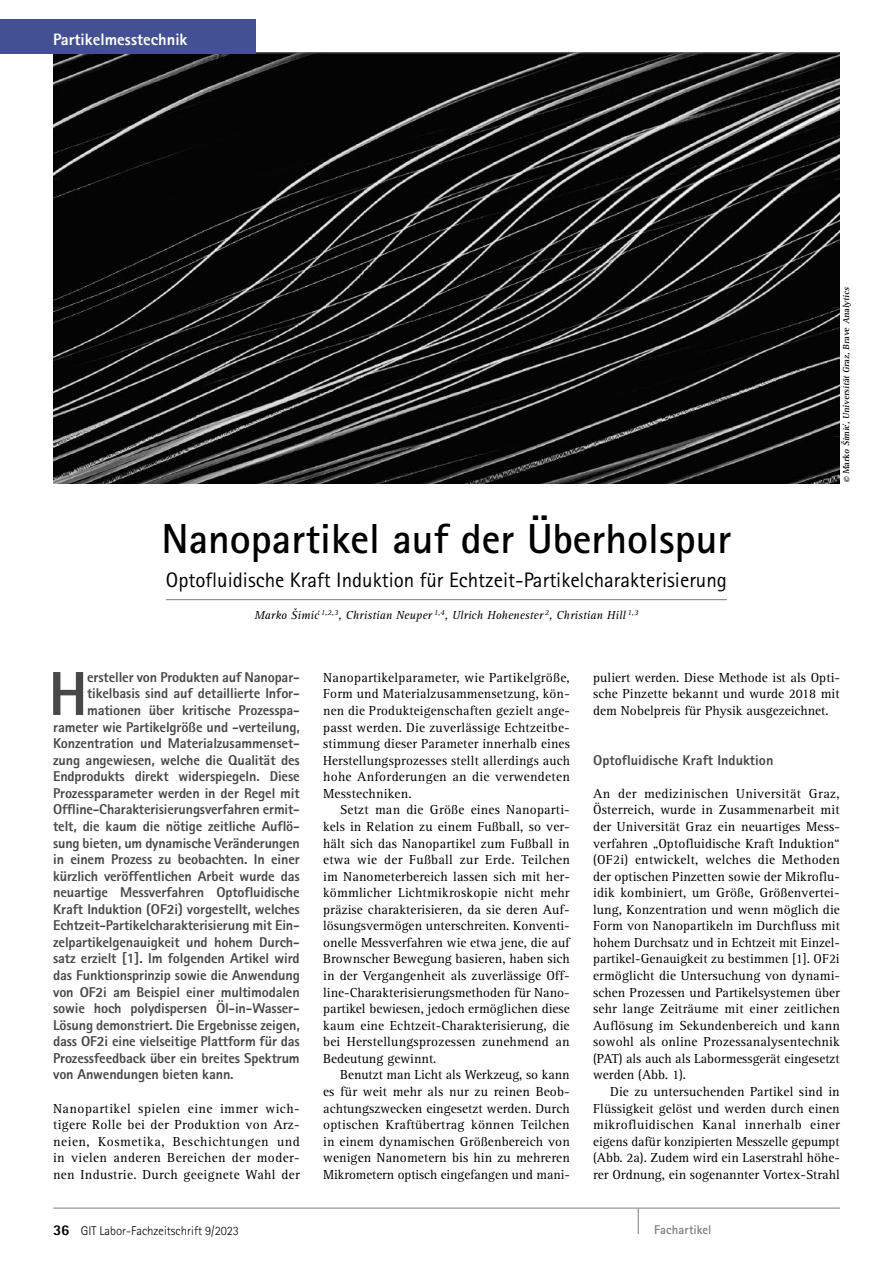
<style>
.page{position:relative;width:893px;height:1263px;background:#fff}
.page>*{position:absolute;margin:0;border:0;box-sizing:border-box;transform-origin:0 0}
.t1{font:800 62.25px "Rotis Sans Serif Std";color:#484848}
.t2{font:700 42px "Rotis Sans Serif Std";color:#000}
.t3{font:21px "Rotis Sans Serif Std";color:#000}
.t4{font:800 16.5px "Rotis Sans Serif Std";color:#fff}
.t5{font:800 14.25px "Rotis Sans Serif Std";letter-spacing:-.01em;color:#484848}
.t6{font:13.5px/16.5px "Rotis Serif Std";color:#000;text-align:justify}
.t7{font:300 12.75px "Rotis Sans Serif Std";color:#000}
.t8{font:700 12.75px "Rotis Sans Serif Std";letter-spacing:.005em;color:#7c7c7c}
.t9{font:italic 12px "Rotis Serif Std";letter-spacing:.005em;color:#000}
.t10{font:700 9px "Rotis Serif Std";color:#000}
.s1{font-size:12px}
.s2{font-weight:800;font-size:15px}
</style>
<div class="page">
<img style="left:53px;top:53px;width:787px;height:430px">
<hr style="left:166px;top:599px;width:561px;height:1px;background:#7c7c7c">
<hr style="left:0;top:52px;width:840px;height:1px;background:#7c7c7c">
<hr style="left:255px;top:19px;width:1px;height:34px;background:#7c7c7c">
<hr style="left:53px;top:1208px;width:787px;height:1px;background:#7c7c7c">
<svg style="left:638px;top:1208px;width:1px;height:26px"></svg>
<div style="left:0;top:19px;width:255px;height:34px;background:#435093"></div>
<p class="t4" style="left:53px;top:29px;width:136px">Partikelmesstechnik</p>
<h2 class="t2" style="left:161px;top:513px;width:571px">Nanopartikel auf der Überholspur</h2>
<h3 class="t3" style="left:166px;top:567px;width:563px">Optofluidische Kraft Induktion für Echtzeit-Partikelcharakterisierung</h3>
<p class="t9" style="left:254px;top:608px;width:385px">Marko Šimic ´ <sup>1,2,3</sup>, Christian Neuper <sup>1,4</sup>, Ulrich Hohenester <sup>2</sup>, Christian Hill <sup>1,3</sup></p>
<p class="t10" style="left:841px;top:483px;width:198px;rotate:-90deg"><span class="s1">©</span> Marko Šimic ´, Universität Graz, Brave Analytics</p>
<h1 class="t1" style="left:49px;top:654px;width:41px">H</h1>
<p class="t5" style="left:87px;top:668px;width:214px">ersteller von Produkten auf Nanopar-</p>
<p class="t5" style="left:87px;top:684px;width:214px">tikelbasis sind auf detaillierte Infor-</p>
<p class="t5" style="left:87px;top:701px;width:214px">mationen über kritische Prozesspa-</p>
<p class="t5" style="left:53px;top:718px;width:248px">rameter wie Partikelgröße und -verteilung,</p>
<p class="t5" style="left:53px;top:734px;width:248px">Konzentration und Materialzusammenset-</p>
<p class="t5" style="left:53px;top:751px;width:248px">zung angewiesen, welche die Qualität des</p>
<p class="t5" style="left:53px;top:767px;width:248px">Endprodukts direkt widerspiegeln. Diese</p>
<p class="t5" style="left:53px;top:784px;width:248px">Prozessparameter werden in der Regel mit</p>
<p class="t5" style="left:53px;top:800px;width:248px">Offline-Charakterisierungsverfahren ermit-</p>
<p class="t5" style="left:53px;top:817px;width:248px">telt, die kaum die nötige zeitliche Auflö-</p>
<p class="t5" style="left:53px;top:834px;width:248px">sung bieten, um dynamische Veränderungen</p>
<p class="t5" style="left:53px;top:850px;width:248px">in einem Prozess zu beobachten. In einer</p>
<p class="t5" style="left:53px;top:867px;width:248px">kürzlich veröffentlichen Arbeit wurde das</p>
<p class="t5" style="left:53px;top:883px;width:248px">neuartige Messverfahren Optofluidische</p>
<p class="t5" style="left:53px;top:900px;width:248px">Kraft Induktion (OF2i) vorgestellt, welches</p>
<p class="t5" style="left:53px;top:916px;width:248px">Echtzeit-Partikelcharakterisierung mit Ein-</p>
<p class="t5" style="left:53px;top:933px;width:248px">zelpartikelgenauigkeit und hohem Durch-</p>
<p class="t5" style="left:53px;top:949px;width:248px">satz erzielt [1]. Im folgenden Artikel wird</p>
<p class="t5" style="left:53px;top:966px;width:248px">das Funktionsprinzip sowie die Anwendung</p>
<p class="t5" style="left:53px;top:983px;width:248px">von OF2i am Beispiel einer multimodalen</p>
<p class="t5" style="left:53px;top:999px;width:248px">sowie hoch polydispersen Öl-in-Wasser-</p>
<p class="t5" style="left:53px;top:1016px;width:248px">Lösung demonstriert. Die Ergebnisse zeigen,</p>
<p class="t5" style="left:53px;top:1032px;width:248px">dass OF2i eine vielseitige Plattform für das</p>
<p class="t5" style="left:53px;top:1049px;width:248px">Prozessfeedback über ein breites Spektrum</p>
<p class="t5" style="left:53px;top:1065px;width:182px">von Anwendungen bieten kann.</p>
<p class="t6" style="left:53px;top:1100px;width:248px">Nanopartikel spielen eine immer wich&shy;tigere Rolle bei der Produktion von Arz&shy;neien, Kosmetika, Beschichtungen und in vielen anderen Bereichen der moder&shy;nen Industrie. Durch geeignete Wahl der</p>
<p class="t6" style="left:323px;top:669px;width:248px">Nanopartikelparameter, wie Partikelgröße, Form und Materialzusammensetzung, kön&shy;nen die Produkteigenschaften gezielt ange&shy;passt werden. Die zuverlässige Echtzeitbe&shy;stimmung dieser Parameter innerhalb eines Herstellungsprozesses stellt allerdings auch hohe Anforderungen an die verwendeten Messtechniken.</p>
<p class="t6" style="left:323px;top:802px;width:248px;text-indent:17px">Setzt man die Größe eines Nanoparti&shy;kels in Relation zu einem Fußball, so ver&shy;hält sich das Nanopartikel zum Fußball in etwa wie der Fußball zur Erde. Teilchen im Nanometerbereich lassen sich mit her&shy;kömmlicher Lichtmikroskopie nicht mehr präzise charakterisieren, da sie deren Auf&shy;lösungsvermögen unterschreiten. Konventi&shy;onelle Messverfahren wie etwa jene, die auf Brownscher Bewegung basieren, haben sich in der Vergangenheit als zuverlässige Off&shy;line-Charakterisierungsmethoden für Nano&shy;partikel bewiesen, jedoch ermöglichen diese kaum eine Echtzeit-Charakterisierung, die bei Herstellungsprozessen zunehmend an Bedeutung gewinnt.</p>
<p class="t6" style="left:323px;top:1067px;width:248px;text-indent:17px">Benutzt man Licht als Werkzeug, so kann es für weit mehr als nur zu reinen Beob&shy;achtungszwecken eingesetzt werden. Durch optischen Kraftübertrag können Teilchen in einem dynamischen Größenbereich von wenigen Nanometern bis hin zu mehreren Mikrometern optisch eingefangen und mani-</p>
<p class="t6" style="left:593px;top:669px;width:248px">puliert werden. Diese Methode ist als Opti&shy;sche Pinzette bekannt und wurde 2018 mit dem Nobelpreis für Physik ausgezeichnet.</p>
<p class="t5" style="left:593px;top:751px;width:182px">Optofluidische Kraft Induktion</p>
<p class="t6" style="left:593px;top:785px;width:248px">An der medizinischen Universität Graz, Österreich, wurde in Zusammenarbeit mit der Universität Graz ein neuartiges Mess&shy;verfahren „Optofluidische Kraft Induktion“ (OF2i) entwickelt, welches die Methoden der optischen Pinzetten sowie der Mikroflu&shy;idik kombiniert, um Größe, Größenvertei&shy;lung, Konzentration und wenn möglich die Form von Nanopartikeln im Durchfluss mit hohem Durchsatz und in Echtzeit mit Einzel&shy;partikel-Genauigkeit zu bestimmen [1]. OF2i ermöglicht die Untersuchung von dynami&shy;schen Prozessen und Partikelsystemen über sehr lange Zeiträume mit einer zeitlichen Auflösung im Sekundenbereich und kann sowohl als online Prozessanalysentechnik (PAT) als auch als Labormessgerät eingesetzt werden (Abb. 1).</p>
<p class="t6" style="left:593px;top:1084px;width:248px;text-indent:17px">Die zu untersuchenden Partikel sind in Flüssigkeit gelöst und werden durch einen mikrofluidischen Kanal innerhalb einer eigens dafür konzipierten Messzelle gepumpt (Abb. 2a). Zudem wird ein Laserstrahl höhe&shy;rer Ordnung, ein sogenannter Vortex-Strahl</p>
<p class="t7" style="left:53px;top:1223px;width:187px"><span class="s2">36</span> GIT Labor-Fachzeitschrift 9/2023</p>
<p class="t8" style="left:654px;top:1221px;width:59px">Fachartikel</p>
</div>
